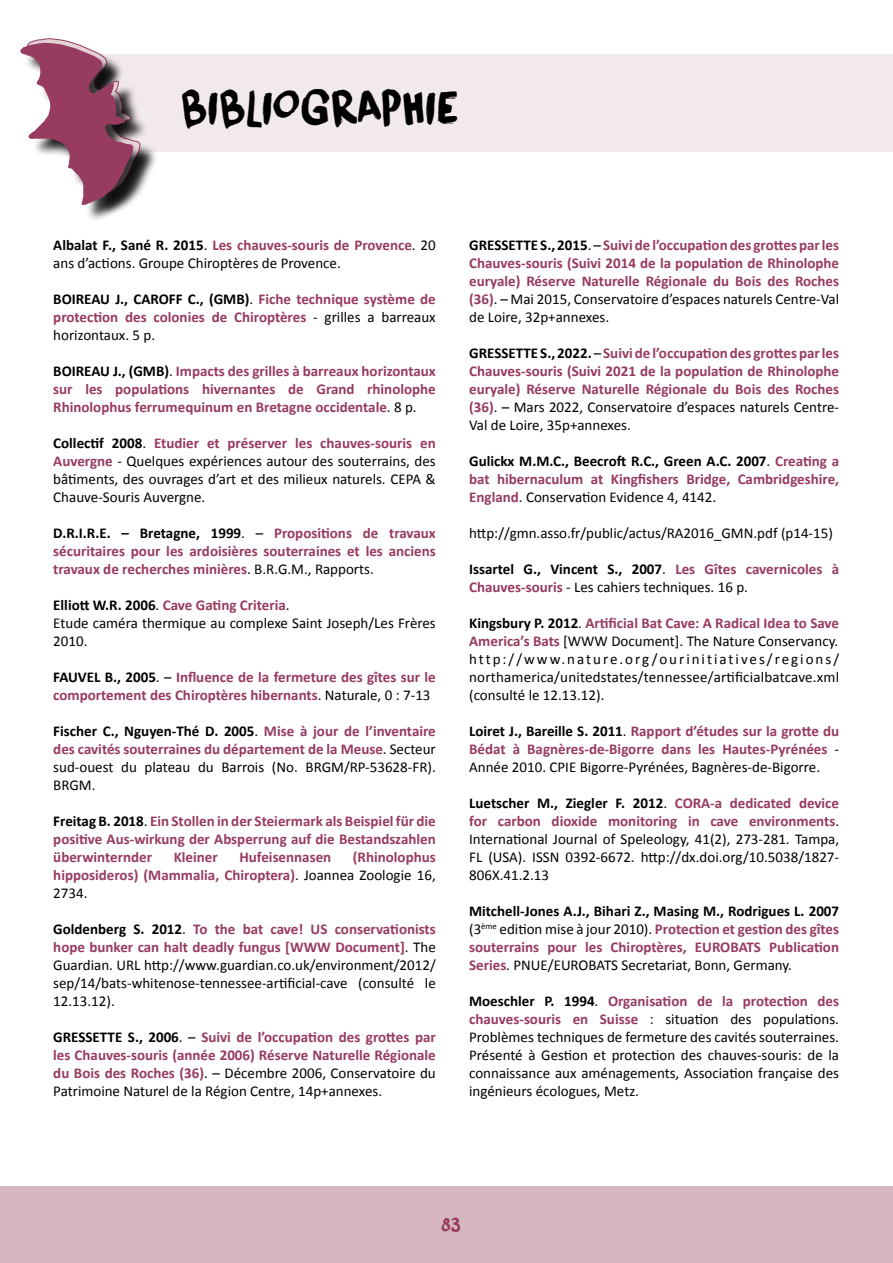
<style>
.page{position:relative;width:893px;height:1263px;background:#fff}
.page>*{position:absolute;margin:0;border:0;box-sizing:border-box;transform-origin:0 0}
.t1{font:45px "DK Liquid Embrace";color:#000}
.t2{font:18px "DK Liquid Embrace";color:#973b61}
.t3{font:700 15px/18px "Calibri";color:#973b61;text-align:justify}
.t4{font:15px/18px "Calibri";color:#000;text-align:justify}
.s1{font-weight:700}
.s2{font-weight:700;color:#973b61}
.s3{color:#000}
.s4{font-weight:400;color:#000}
</style>
<div class="page">
<div style="left:0;top:1186px;width:893px;height:77px;background:#d6b7c0"></div>
<div style="left:84px;top:54px;width:809px;height:98px;background:#f2e9ec"></div>
<div style="left:30px;top:41px;width:128px;height:176px;background:#000;opacity:.75"></div>
<div style="left:24px;top:45px;width:127px;height:177px;background:#000;opacity:.75"></div>
<svg style="left:20px;top:38px;width:120px;height:167px"></svg>
<h1 class="t1" style="left:181px;top:74px;width:279px">BIBLIOGRAPHIE</h1>
<p class="t4" style="left:53px;top:236px;width:384px"><span class="s1">Albalat F., Sané R. 2015</span>. <span class="s2">Les chauves-souris de Provence</span>. 20 ans d’actions. Groupe Chiroptères de Provence.</p>
<p class="t3" style="left:53px;top:290px;width:384px"><span class="s3">BOIREAU J., CAROFF C., (GMB)</span><span class="s4">.</span> Fiche technique système de protection des colonies de Chiroptères <span class="s4">- grilles a barreaux horizontaux. 5 p.</span></p>
<p class="t3" style="left:53px;top:362px;width:384px"><span class="s3">BOIREAU J., (GMB)</span><span class="s4">.</span> Impacts des grilles à barreaux horizontaux sur les populations hivernantes de Grand rhinolophe Rhinolophus ferrumequinum en Bretagne occidentale<span class="s4">. 8 p.</span></p>
<p class="t4" style="left:53px;top:434px;width:384px"><span class="s1">Collectif 2008</span>. <span class="s2">Etudier et préserver les chauves-souris en Auvergne</span> - Quelques expériences autour des souterrains, des bâtiments, des ouvrages d’art et des milieux naturels. CEPA &amp; Chauve-Souris Auvergne.</p>
<p class="t3" style="left:53px;top:524px;width:384px"><span class="s3">D.R.I.R.E. – Bretagne, 1999</span><span class="s4">. –</span> Propositions de travaux sécuritaires pour les ardoisières souterraines et les anciens travaux de recherches minières<span class="s4">. B.R.G.M., Rapports.</span></p>
<p class="t4" style="left:53px;top:596px;width:384px;text-align:left"><span class="s1">Elliott W.R. 2006</span>. <span class="s2">Cave Gating Criteria</span>.<br>Etude caméra thermique au complexe Saint Joseph/Les Frères<br>2010.</p>
<p class="t3" style="left:53px;top:668px;width:384px"><span class="s3">FAUVEL B., 2005</span><span class="s4">. –</span> Influence de la fermeture des gîtes sur le comportement des Chiroptères hibernants<span class="s4">. Naturale, 0 : 7-13</span></p>
<p class="t3" style="left:53px;top:722px;width:384px"><span class="s3">Fischer C., Nguyen-Thé D. 2005</span><span class="s4">.</span> Mise à jour de l’inventaire des cavités souterraines du département de la Meuse<span class="s4">. Secteur sud-ouest du plateau du Barrois (No. BRGM/RP-53628-FR).<br>BRGM.</span></p>
<p class="t3" style="left:53px;top:812px;width:384px"><span class="s3">Freitag B. 2018</span><span class="s4">.</span> Ein Stollen in der Steiermark als Beispiel für die positive Aus-wirkung der Absperrung auf die Bestandszahlen überwinternder</p>
<p class="t3" style="left:53px;top:848px;width:384px;text-indent:300px">(Rhinolophus hipposideros) (Mammalia, Chiroptera)<span class="s4">. Joannea Zoologie 16, 2734.</span></p>
<p class="t4" style="left:53px;top:920px;width:384px"><span class="s1">Goldenberg S. 2012</span>. <span class="s2">To the bat cave! US conservationists hope bunker can halt deadly fungus [WWW Document]</span>. The Guardian. URL http://www.guardian.co.uk/environment/2012/ sep/14/bats-whitenose-tennessee-artificial-cave (consulté le 12.13.12).</p>
<p class="t3" style="left:53px;top:1028px;width:384px"><span class="s3">GRESSETTE S., 2006</span><span class="s4">. –</span> Suivi de l’occupation des grottes par les Chauves-souris (année 2006) Réserve Naturelle Régionale du Bois des Roches (36)<span class="s4">. – Décembre 2006, Conservatoire du Patrimoine Naturel de la Région Centre, 14p+annexes.</span></p>
<p class="t3" style="left:174px;top:848px;width:46px">Kleiner</p>
<p class="t3" style="left:239px;top:848px;width:93px">Hufeisennasen</p>
<p class="t3" style="left:469px;top:236px;width:371px"><span class="s3">GRESSETTE S., 2015</span><span class="s4">. –</span> Suivi de l’occupation des grottes par les Chauves-souris (Suivi 2014 de la population de Rhinolophe euryale) Réserve Naturelle Régionale du Bois des Roches (36)<span class="s4">. – Mai 2015, Conservatoire d’espaces naturels Centre-Val de Loire, 32p+annexes.</span></p>
<p class="t3" style="left:469px;top:344px;width:371px"><span class="s3">GRESSETTE S., 2022.</span> <span class="s4">–</span> Suivi de l’occupation des grottes par les Chauves-souris (Suivi 2021 de la population de Rhinolophe euryale) Réserve Naturelle Régionale du Bois des Roches (36)<span class="s4">. – Mars 2022, Conservatoire d’espaces naturels Centre-Val de Loire, 35p+annexes.</span></p>
<p class="t3" style="left:469px;top:452px;width:371px"><span class="s3">Gulickx M.M.C., Beecroft R.C., Green A.C. 2007</span><span class="s4">.</span> Creating a bat hibernaculum at Kingfishers Bridge, Cambridgeshire, England<span class="s4">. Conservation Evidence 4, 4142.</span></p>
<p class="t4" style="left:469px;top:524px;width:365px">http://gmn.asso.fr/public/actus/RA2016_GMN.pdf (p14-15)</p>
<p class="t3" style="left:469px;top:560px;width:371px"><span class="s3">Issartel G., Vincent S., 2007</span><span class="s4">.</span> Les Gîtes cavernicoles à<br>Chauves-souris <span class="s4">- Les cahiers techniques. 16 p.</span></p>
<p class="t4" style="left:469px;top:614px;width:371px"><span class="s1">Kingsbury P. 2012</span>. <span class="s2">Artificial Bat Cave: A Radical Idea to Save America’s Bats</span> [WWW Document]. The Nature Conservancy. http://www.nature.org/ourinitiatives/regions/ northamerica/unitedstates/tennessee/artificialbatcave.xml (consulté le 12.13.12).</p>
<p class="t3" style="left:469px;top:722px;width:371px"><span class="s3">Loiret J., Bareille S. 2011</span><span class="s4">.</span> Rapport d’études sur la grotte du Bédat à Bagnères-de-Bigorre dans les Hautes-Pyrénées <span class="s4">- Année 2010. CPIE Bigorre-Pyrénées, Bagnères-de-Bigorre.</span></p>
<p class="t4" style="left:469px;top:794px;width:371px"><span class="s1">Luetscher M., Ziegler F. 2012</span>. <span class="s2">CORA-a dedicated device for carbon dioxide monitoring in cave environments</span>.<br>International Journal of Speleology, 41(2), 273-281. Tampa, FL (USA). ISSN 0392-6672. http://dx.doi.org/10.5038/1827- 806X.41.2.13</p>
<p class="t3" style="left:469px;top:902px;width:371px"><span class="s3">Mitchell-Jones A.J., Bihari Z., Masing M., Rodrigues L. 2007 </span><span class="s4">(3</span><sup>ème</sup> <span class="s4">edition mise à jour 2010).</span> Protection et gestion des gîtes souterrains pour les Chiroptères, EUROBATS Publication Series<span class="s4">. PNUE/EUROBATS Secretariat, Bonn, Germany.</span></p>
<p class="t4" style="left:469px;top:992px;width:371px"><span class="s1">Moeschler P. 1994</span>. <span class="s2">Organisation de la protection des chauves-souris en Suisse</span> : situation des populations.<br>Problèmes techniques de fermeture des cavités souterraines.<br>Présenté à Gestion et protection des chauves-souris: de la connaissance aux aménagements, Association française des ingénieurs écologues, Metz.</p>
<p class="t2" style="left:441px;top:1212px;width:21px">83</p>
</div>
